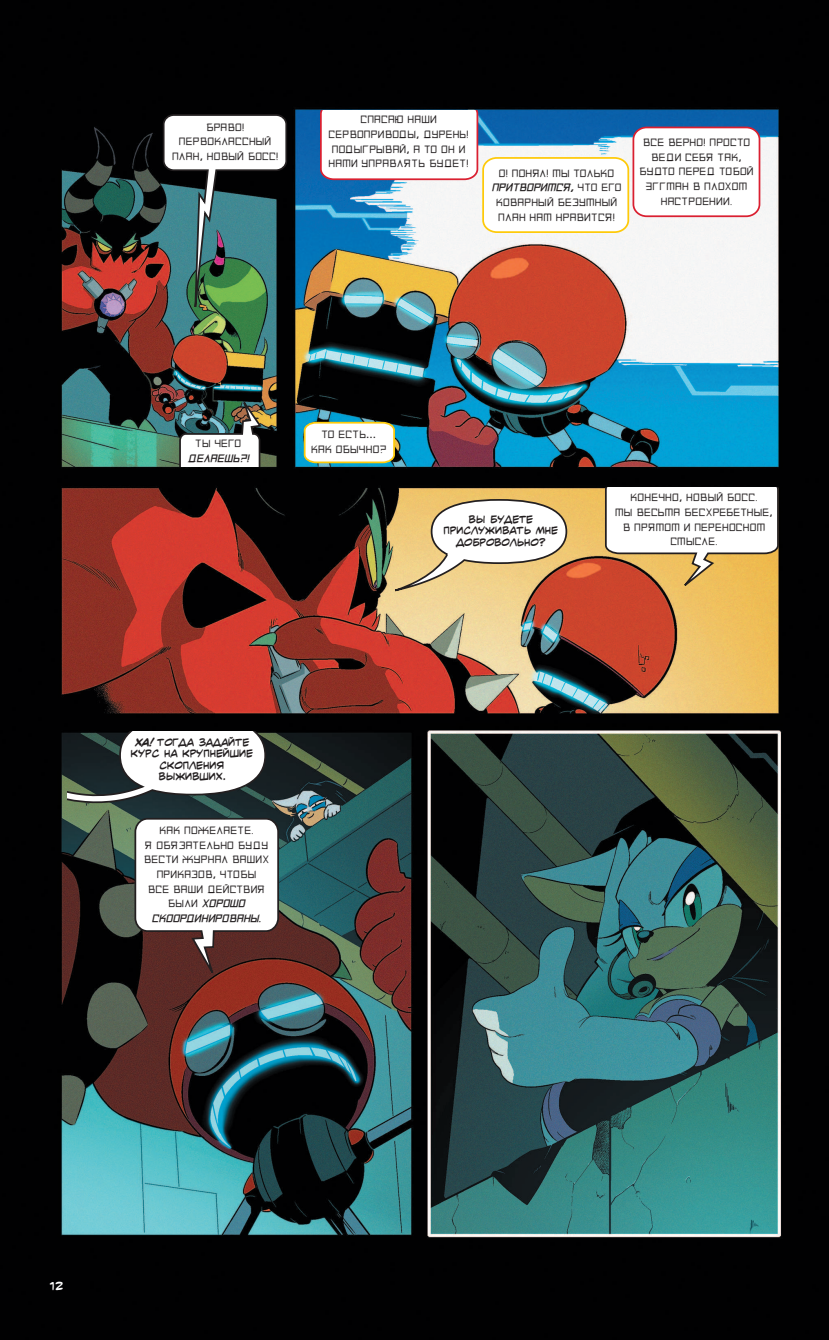
<style>
.page{position:relative;width:829px;height:1340px;background:#fff}
.page>*{position:absolute;margin:0;border:0;box-sizing:border-box;transform-origin:0 0}
.t1{font:12.25px/14.7px "dd Robots Want To Die";letter-spacing:.075em;color:#231f20;text-align:center;scale:.96 1}
.t2{font:italic 700 12.25px "dd Robots Want To Die";letter-spacing:.075em;color:#231f20;scale:.96 1}
.t3{font:10.5px "dd Sonic Hand Made";color:#fff}
.t4{font:9.62px/11.5px "dd Sonic Hand Made";color:#231f20;text-align:center;scale:.96 1}
.s1{font-weight:700;font-style:italic}
.s2{font-family:"Myriad Pro"}
</style>
<div class="page">
<img style="left:0;top:0;width:828px;height:1339px">
<svg style="left:162px;top:113px;width:126px;height:245px"></svg>
<div style="left:633px;top:127px;width:126px;height:89px;background:#fff;border-radius:13px"></div>
<div style="left:632px;top:127px;width:128px;height:90px;border:2px solid #da2031;border-radius:13px"></div>
<svg style="left:303px;top:421px;width:93px;height:43px"></svg>
<svg style="left:393px;top:498px;width:175px;height:94px"></svg>
<svg style="left:134px;top:816px;width:146px;height:170px"></svg>
<img style="left:178px;top:400px;width:85px;height:66px">
<svg style="left:604px;top:487px;width:175px;height:109px"></svg>
<svg style="left:67px;top:731px;width:200px;height:76px"></svg>
<svg style="left:319px;top:110px;width:311px;height:124px"></svg>
<p class="t1" style="left:172px;top:119px;width:111px">БРАВО!<br>ПЕРВОКЛАССНЫЙ<br>ПЛАН, НОВЫЙ БОСС!</p>
<p class="t1" style="left:329px;top:112px;width:147px">СПАСАЮ НАШИ<br>СЕРВОПРИВОДЫ, ДУРЕНЬ!<br>ПОДЫГРЫВАЙ, А ТО ОН И<br>НАМИ УПРАВЛЯТЬ БУДЕТ!</p>
<p class="t1" style="left:492px;top:166px;width:136px">О! ПОНЯЛ! МЫ ТОЛЬКО<br><span class="s1">ПРИТВОРИМСЯ,</span> ЧТО ЕГО<br>КОВАРНЫЙ БЕЗУМНЫЙ<br>ПЛАН НАМ НРАВИТСЯ!</p>
<p class="t1" style="left:639px;top:135px;width:120px">ВСЕ ВЕРНО! ПРОСТО<br>ВЕДИ СЕБЯ ТАК,<br>БУДТО ПЕРЕД ТОБОЙ<br>ЭГГМАН В ПЛОХОМ<br>НАСТРОЕНИИ.</p>
<p class="t1" style="left:195px;top:436px;width:49px">ТЫ ЧЕГО</p>
<p class="t2" style="left:188px;top:452px;width:65px">ДЕЛАЕШЬ?!</p>
<p class="t1" style="left:311px;top:427px;width:79px">ТО ЕСТЬ<span class="s2">...<br></span>КАК ОБЫЧНО?</p>
<p class="t4" style="left:443px;top:512px;width:121px">Вы будете прислуживать мне добровольно?</p>
<p class="t1" style="left:615px;top:490px;width:165px">КОНЕЧНО, НОВЫЙ БОСС.<br>МЫ ВЕСЬМА БЕСХРЕБЕТНЫЕ,<br>В ПРЯМОМ И ПЕРЕНОСНОМ<br>СМЫСЛЕ.</p>
<p class="t4" style="left:131px;top:735px;width:129px"><span class="s1">Ха!</span> Тогда задайте курс на крупнейшие скопления выживших.</p>
<p class="t1" style="left:144px;top:823px;width:131px">КАК ПОЖЕЛАЕТЕ.<br>Я ОБЯЗАТЕЛЬНО БУДУ<br>ВЕСТИ ЖУРНАЛ ВАШИХ<br>ПРИКАЗОВ, ЧТОБЫ<br>ВСЕ ВАШИ ДЕЙСТВИЯ<br>БЫЛИ <span class="s1">ХОРОШО<br>СКООРДИНИРОВАНЫ.</span></p>
<p class="t3" style="left:50px;top:1280px;width:15px">12</p>
</div>
